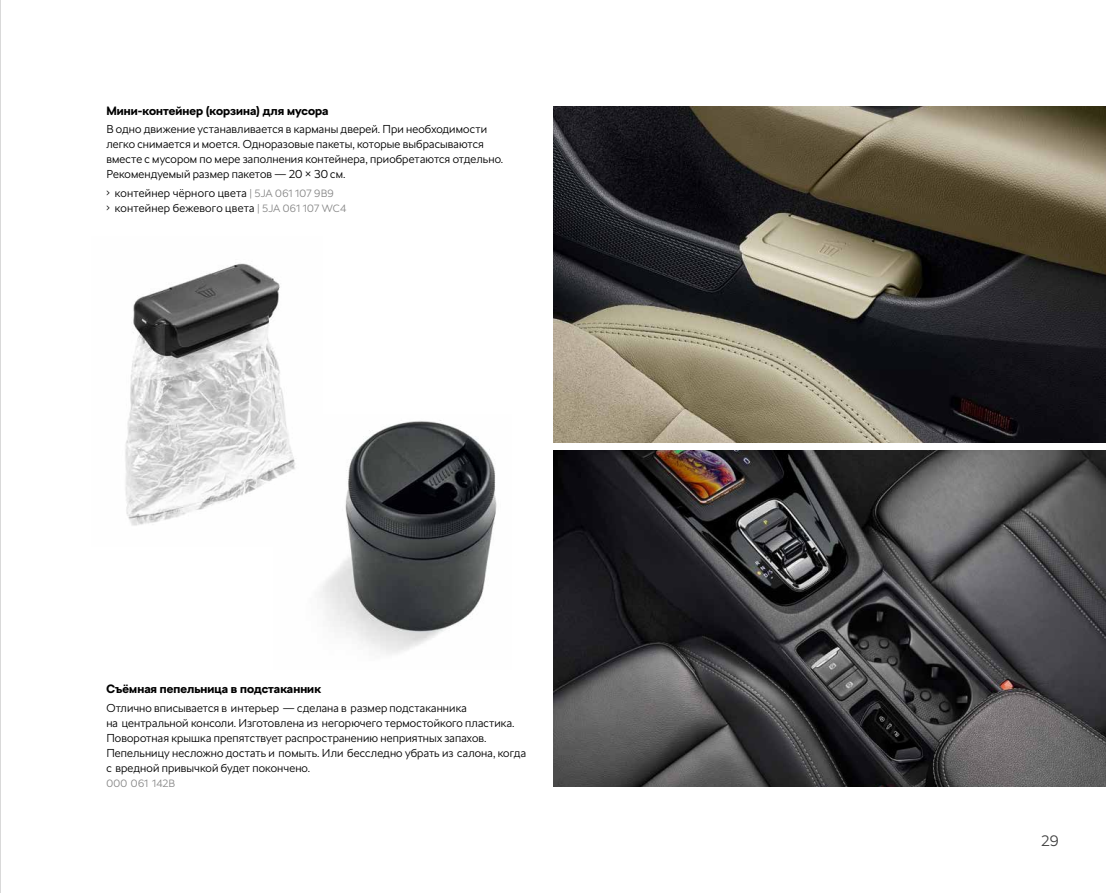
<style>
.page{position:relative;width:1106px;height:893px;background:#fff}
.page>*{position:absolute;margin:0;border:0;box-sizing:border-box;transform-origin:0 0}
.t1{font:300 15px "SKODA Next";color:#000}
.t2{font:700 12px "SKODA Next";letter-spacing:.005em;color:#000}
.t3{font:300 11.4px/15px "SKODA Next";letter-spacing:.01em;color:#000}
.t4{font:300 10.5px "SKODA Next";letter-spacing:.01em;color:#878787}
.s1{font-size:10.5px;color:#878787}
</style>
<div class="page">
<img style="left:320px;top:420px;width:177px;height:234px">
<img style="left:553px;top:451px;width:553px;height:336px">
<img style="left:553px;top:106px;width:553px;height:336px">
<img style="left:125px;top:263px;width:197px;height:283px">
<hr style="left:0;top:0;width:1px;height:893px;background:#000">
<p class="t2" style="left:106px;top:103px;width:224px">Мини-контейнер (корзина) для мусора</p>
<p class="t3" style="left:106px;top:122px;width:398px">В одно движение устанавливается в карманы дверей. При необходимости легко снимается и моется. Одноразовые пакеты, которые выбрасываются вместе с мусором по мере заполнения контейнера, приобретаются отдельно.<br>Рекомендуемый размер пакетов — 20 × 30 см.</p>
<p class="t3" style="left:106px;top:186px;width:229px">• контейнер чёрного цвета <span class="s1">| 5JA 061 107 9B9</span></p>
<p class="t3" style="left:106px;top:201px;width:241px">• контейнер бежевого цвета <span class="s1">| 5JA 061 107 WC4</span></p>
<p class="t2" style="left:106px;top:682px;width:216px">Съёмная пепельница в подстаканник</p>
<p class="t3" style="left:106px;top:700px;width:421px">Отлично вписывается в интерьер — сделана в размер подстаканника<br>на центральной консоли. Изготовлена из негорючего термостойкого пластика.<br>Поворотная крышка препятствует распространению неприятных запахов.<br>Пепельницу несложно достать и помыть. Или бесследно убрать из салона, когда с вредной привычкой будет покончено.</p>
<p class="t4" style="left:106px;top:777px;width:70px">000 061 142B</p>
<h1 class="t1" style="left:1041px;top:832px;width:19px">29</h1>
</div>
